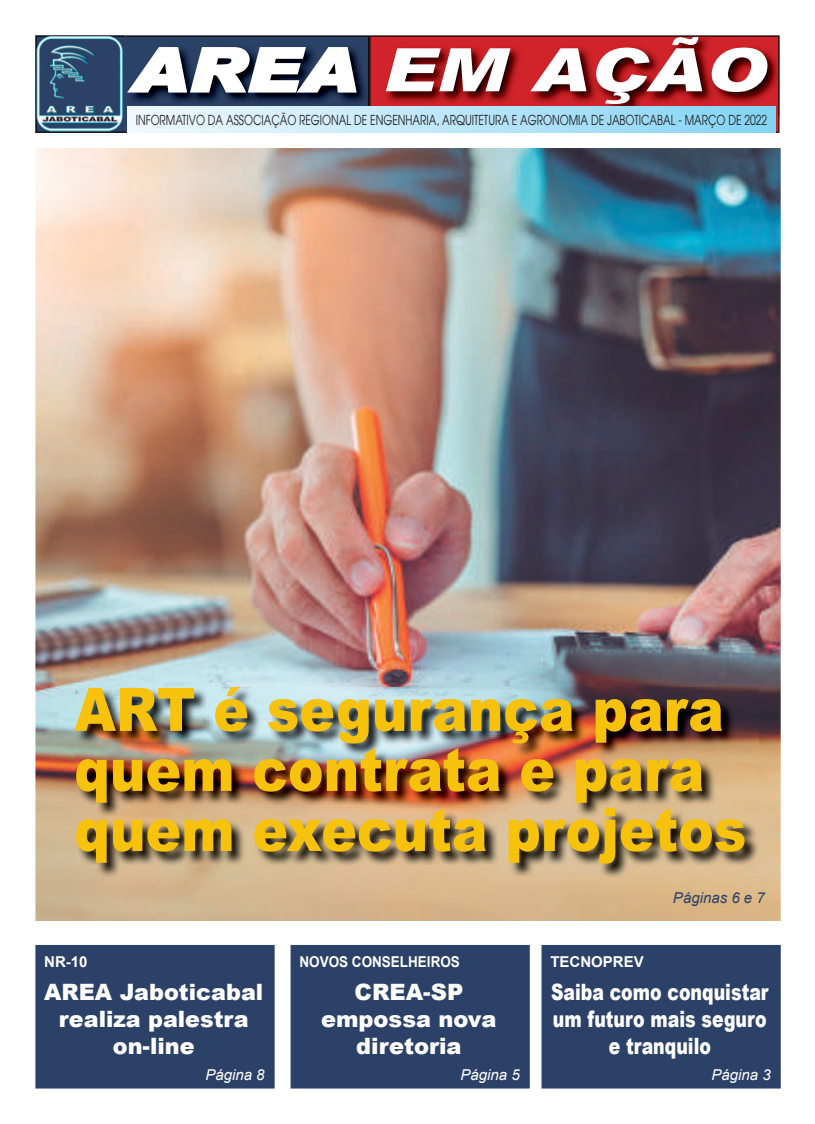
<style>
.page{position:relative;width:815px;height:1124px;background:#fff}
.page>*{position:absolute;margin:0;border:0;box-sizing:border-box;transform-origin:0 0}
.t1{font:60px/60px "Arial MT Black";color:#f7c20b;scale:.89 1}
.t2{font:italic 900 60px "Arial";color:#fff;scale:1.24 1}
.t3{font:22.5px/27px "Arial MT Black";color:#fff;text-align:center}
.t4{font:22.5px/27px "Arial MT Black";color:#fff;text-align:center;scale:.77 1}
.t5{font:italic 15px "Arial";color:#fff}
.t6{font:700 15px "Arial";color:#fff;scale:.9 1}
.t7{font:700 15px "Arial";color:#fff}
.t8{font:italic 15px "Arial";color:#2b4167}
.t9{font:13.75px "Avalon";color:#231f20;scale:.75 1}
</style>
<div class="page">
<img style="left:35px;top:148px;width:746px;height:772px">
<img style="left:370px;top:36px;width:409px;height:81px">
<svg style="left:125px;top:35px;width:244px;height:98px;background:#3b475d"></svg>
<img style="left:127px;top:107px;width:649px;height:26px">
<img style="left:35px;top:35px;width:90px;height:98px">
<img style="left:36px;top:36px;width:89px;height:96px">
<div style="left:35px;top:944px;width:240px;height:144px;background:#2b4167;border:1px solid #2b4167"></div>
<div style="left:291px;top:944px;width:239px;height:144px;background:#2b4167;border:1px solid #2b4167"></div>
<div style="left:541px;top:944px;width:240px;height:144px;background:#2b4167;border:1px solid #2b4167"></div>
<img style="left:76px;top:687px;width:683px;height:190px">
<h1 class="t2" style="left:131px;top:33px;width:515px">AREA EM AÇÃO</h1>
<p class="t9" style="left:136px;top:111px;width:844px">INFORMATIVO DA ASSOCIAÇÃO REGIONAL DE ENGENHARIA, ARQUITETURA E AGRONOMIA DE JABOTICABAL - MARÇO DE 2022</p>
<h1 class="t1" style="left:74px;top:680px;width:757px">ART é segurança para quem contrata e para quem executa projetos</h1>
<p class="t7" style="left:44px;top:950px;width:45px">NR-10</p>
<p class="t6" style="left:299px;top:950px;width:180px">NOVOS CONSELHEIROS</p>
<p class="t7" style="left:550px;top:950px;width:95px">TECNOPREV</p>
<p class="t8" style="left:673px;top:888px;width:93px">Páginas 6 e 7</p>
<h2 class="t3" style="left:44px;top:978px;width:221px">AREA Jaboticabal realiza palestra on-line</h2>
<h2 class="t3" style="left:321px;top:978px;width:177px">CREA-SP empossa nova diretoria</h2>
<h2 class="t4" style="left:551px;top:978px;width:284px">Saiba como conquistar um futuro mais seguro e tranquilo</h2>
<p class="t5" style="left:205px;top:1064px;width:61px">Página 8</p>
<p class="t5" style="left:461px;top:1064px;width:61px">Página 5</p>
<p class="t5" style="left:711px;top:1064px;width:61px">Página 3</p>
</div>
